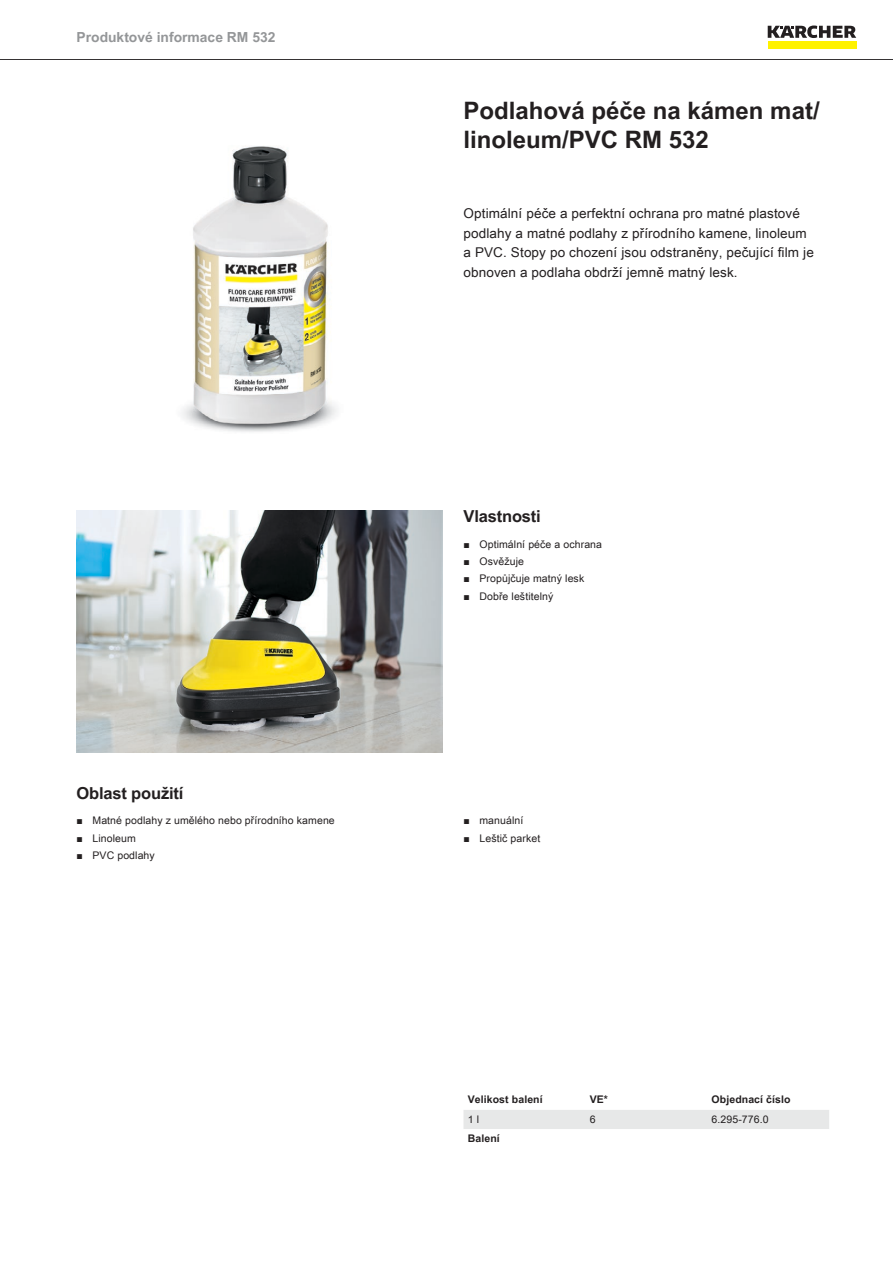
<style>
.page{position:relative;width:893px;height:1263px;background:#fff}
.page>*{position:absolute;margin:0;border:0;box-sizing:border-box;transform-origin:0 0}
.t1{font:700 24px/28.8px "Arial Unicode MS";color:#231f20}
.t2{font:700 16.5px "Arial Unicode MS";letter-spacing:-.01em;color:#231f20}
.t3{font:700 13.8px "Arial Unicode MS";color:#949698}
.t4{font:13.5px/19.5px "Arial Unicode MS";letter-spacing:.01em;color:#231f20}
.t5{font:10.5px "Arial Unicode MS";letter-spacing:.01em;color:#231f20}
.t6{font:700 10.5px "Arial Unicode MS";letter-spacing:.01em;color:#231f20}
.s1{font-family:"Arial"}
</style>
<div class="page">
<hr style="left:0;top:59px;width:893px;height:1px;background:#231f20">
<div style="left:768px;top:42px;width:88px;height:7px;background:#fff200"></div>
<svg style="left:768px;top:26px;width:88px;height:12px"></svg>
<img style="left:182px;top:146px;width:155px;height:286px">
<img style="left:77px;top:510px;width:365px;height:243px">
<div style="left:463px;top:1110px;width:366px;height:19px;background:#e7e8e8"></div>
<p class="t3" style="left:77px;top:27px;width:200px">Produktové informace RM 532</p>
<p class="t2" style="left:77px;top:780px;width:108px">Oblast použití</p>
<p class="t5" style="left:77px;top:813px;width:260px"><span class="s1">■</span> Matné podlahy z umělého nebo přírodního kamene</p>
<p class="t5" style="left:77px;top:830px;width:61px"><span class="s1">■</span> Linoleum</p>
<p class="t5" style="left:77px;top:847px;width:80px"><span class="s1">■</span> PVC podlahy</p>
<h1 class="t1" style="left:463px;top:97px;width:358px">Podlahová péče na kámen mat/ linoleum/PVC RM 532</h1>
<p class="t4" style="left:463px;top:203px;width:352px">Optimální péče a perfektní ochrana pro matné plastové podlahy a matné podlahy z přírodního kamene, linoleum a PVC. Stopy po chození jsou odstraněny, pečující film je obnoven a podlaha obdrží jemně matný lesk.</p>
<p class="t2" style="left:463px;top:504px;width:79px">Vlastnosti</p>
<p class="t5" style="left:463px;top:536px;width:140px"><span class="s1">■</span> Optimální péče a ochrana</p>
<p class="t5" style="left:463px;top:554px;width:62px"><span class="s1">■</span> Osvěžuje</p>
<p class="t5" style="left:463px;top:571px;width:122px"><span class="s1">■</span> Propůjčuje matný lesk</p>
<p class="t5" style="left:463px;top:588px;width:91px"><span class="s1">■</span> Dobře leštitelný</p>
<p class="t5" style="left:463px;top:813px;width:61px"><span class="s1">■</span> manuální</p>
<p class="t5" style="left:463px;top:830px;width:78px"><span class="s1">■</span> Leštič parket</p>
<p class="t6" style="left:468px;top:1092px;width:77px">Velikost balení</p>
<p class="t6" style="left:590px;top:1092px;width:20px">VE*</p>
<p class="t6" style="left:712px;top:1092px;width:81px">Objednací číslo</p>
<p class="t5" style="left:468px;top:1111px;width:13px">1 l</p>
<p class="t5" style="left:590px;top:1111px;width:7px">6</p>
<p class="t5" style="left:712px;top:1111px;width:59px">6.295-776.0</p>
<p class="t6" style="left:468px;top:1130px;width:34px">Balení</p>
</div>
